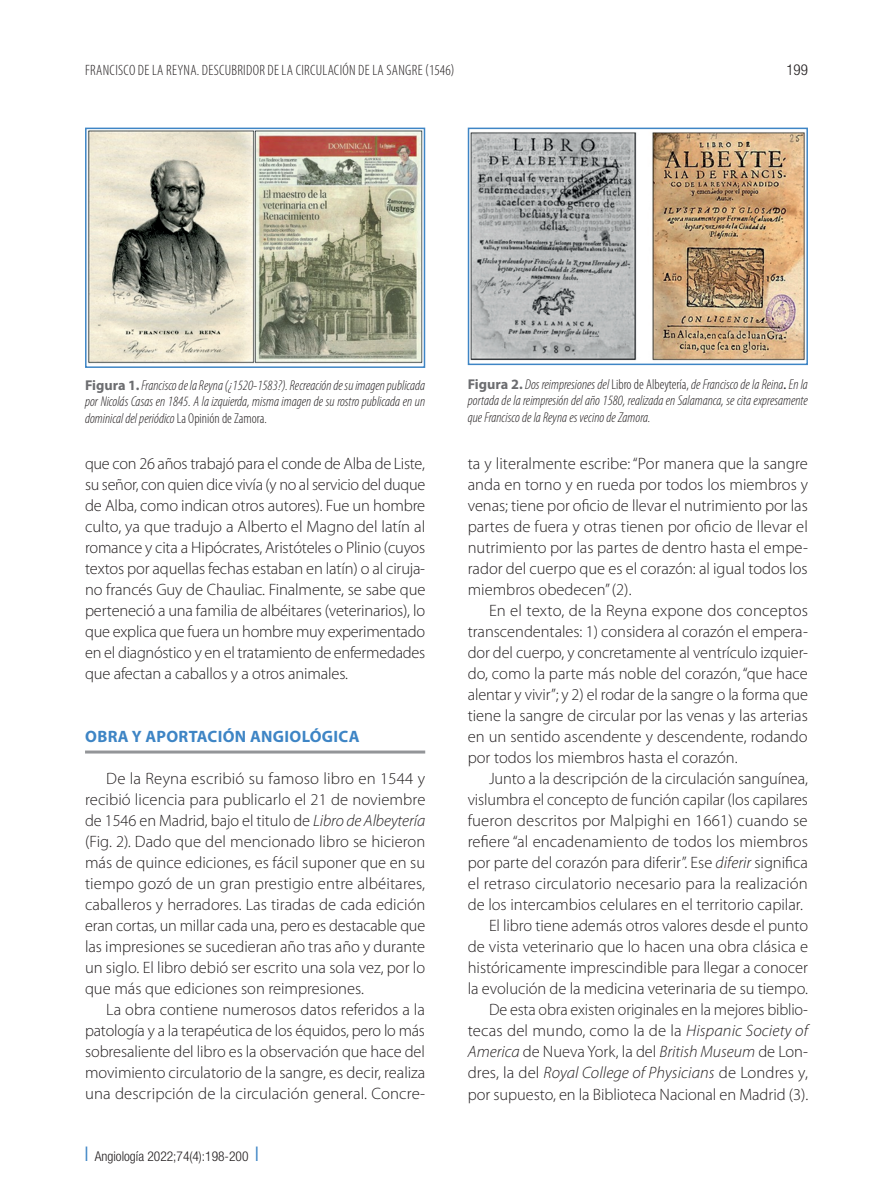
<style>
.page{position:relative;width:893px;height:1191px;background:#fff}
.page>*{position:absolute;margin:0;border:0;box-sizing:border-box;transform-origin:0 0}
.Texto_Base{font:300 16.5px/21px "Myriad Pro";color:#231f20;text-align:justify}
.Ladillo_1{font:700 16.5px "Myriad Pro";letter-spacing:.02em;color:#3e85c5}
.t1{font:300 condensed 15px "Myriad Pro";letter-spacing:.02em;color:#231f20}
.t2{font:300 condensed 15px "Helvetica Neue LT Std";color:#231f20}
.Pie_figura{font:italic 300 condensed 14.25px/16.5px "Myriad Pro";color:#231f20;text-align:justify}
.t3{font:300 condensed 13.5px "Helvetica Neue LT Std";color:#231f20}
.s1{font-weight:700;font-style:normal;font-stretch:normal;color:#6c6d70}
.s2{font-style:normal}
.s3{font-weight:400;font-stretch:normal}
.s4{font-style:italic}
.s5{color:#3e85c5}
</style>
<div class="page">
<hr style="left:85px;top:750px;width:340px;height:3px;background:#939598">
<img style="left:88px;top:131px;width:334px;height:233px">
<div style="left:85px;top:128px;width:340px;height:240px;border:2px solid #3e85c5"></div>
<img style="left:471px;top:132px;width:334px;height:229px">
<div style="left:468px;top:128px;width:340px;height:237px;border:2px solid #3e85c5"></div>
<p class="t1" style="left:85px;top:61px;width:371px">FRANCISCO DE LA REYNA. DESCUBRIDOR DE LA CIRCULACIÓN DE LA SANGRE (1546)</p>
<p class="t2" style="left:786px;top:61px;width:23px">199</p>
<p class="Pie_figura" style="left:85px;top:377px;width:342px"><span class="s1">Figura 1.</span> Francisco de la Reyna (¿1520-1583?). Recreación de su imagen publicada por Nicolás Casas en 1845. A la izquierda, misma imagen de su rostro publicada en un dominical del periódico <span class="s2">LA OPINIÓN DE ZAMORA.</span></p>
<p class="Pie_figura" style="left:468px;top:375px;width:342px"><span class="s1">Figura 2.</span> Dos reimpresiones del <span class="s2">LIBRO DE ALBEYTERÍA,</span> de Francisco de la Reina<span class="s3">.</span> En la portada de la reimpresión del año 1580, realizada en Salamanca, se cita expresamente que Francisco de la Reyna es vecino de Zamora.</p>
<p class="Texto_Base" style="left:85px;top:453px;width:342px">que con 26 años trabajó para el conde de Alba de Liste, su señor, con quien dice vivía (y no al servicio del duque de Alba, como indican otros autores). Fue un hombre culto, ya que tradujo a Alberto el Magno del latín al romance y cita a Hipócrates, Aristóteles o Plinio (cuyos textos por aquellas fechas estaban en latín) o al ciruja&shy;no francés Guy de Chauliac. Finalmente, se sabe que perteneció a una familia de albéitares (veterinarios), lo que explica que fuera un hombre muy experimentado en el diagnóstico y en el tratamiento de enfermedades que afectan a caballos y a otros animales.</p>
<p class="Ladillo_1" style="left:85px;top:725px;width:276px">OBRA Y APORTACIÓN ANGIOLÓGICA</p>
<p class="Texto_Base" style="left:85px;top:768px;width:342px;text-indent:21px">De la Reyna escribió su famoso libro en 1544 y recibió licencia para publicarlo el 21 de noviembre de 1546 en Madrid, bajo el titulo de <span class="s4">Libro de Albeytería </span>(Fig. 2)<span class="s4">.</span> Dado que del mencionado libro se hicieron más de quince ediciones, es fácil suponer que en su tiempo gozó de un gran prestigio entre albéitares, caballeros y herradores. Las tiradas de cada edición eran cortas, un millar cada una, pero es destacable que las impresiones se sucedieran año tras año y durante un siglo. El libro debió ser escrito una sola vez, por lo que más que ediciones son reimpresiones.</p>
<p class="Texto_Base" style="left:85px;top:999px;width:342px;text-indent:21px">La obra contiene numerosos datos referidos a la patología y a la terapéutica de los équidos, pero lo más sobresaliente del libro es la observación que hace del movimiento circulatorio de la sangre, es decir, realiza una descripción de la circulación general. Concre-</p>
<p class="t3" style="left:85px;top:1148px;width:175px"><span class="s5">❘</span> Angiología 2022;74(4):198-200 <span class="s5">❘</span></p>
<p class="Texto_Base" style="left:468px;top:453px;width:342px">ta y literalmente escribe: “Por manera que la sangre anda en torno y en rueda por todos los miembros y venas; tiene por oficio de llevar el nutrimiento por las partes de fuera y otras tienen por oficio de llevar el nutrimiento por las partes de dentro hasta el empe&shy;rador del cuerpo que es el corazón: al igual todos los miembros obedecen” (2).</p>
<p class="Texto_Base" style="left:468px;top:600px;width:342px;text-indent:21px">En el texto, de la Reyna expone dos conceptos transcendentales: 1) considera al corazón el empera&shy;dor del cuerpo, y concretamente al ventrículo izquier&shy;do, como la parte más noble del corazón, “que hace alentar y vivir”; y 2) el rodar de la sangre o la forma que tiene la sangre de circular por las venas y las arterias en un sentido ascendente y descendente, rodando por todos los miembros hasta el corazón.</p>
<p class="Texto_Base" style="left:468px;top:768px;width:342px;text-indent:21px">Junto a la descripción de la circulación sanguínea, vislumbra el concepto de función capilar (los capilares fueron descritos por Malpighi en 1661) cuando se refiere “al encadenamiento de todos los miembros por parte del corazón para diferir”. Ese <span class="s4">diferir</span> significa el retraso circulatorio necesario para la realización de los intercambios celulares en el territorio capilar.</p>
<p class="Texto_Base" style="left:468px;top:915px;width:342px;text-indent:21px">El libro tiene además otros valores desde el punto de vista veterinario que lo hacen una obra clásica e históricamente imprescindible para llegar a conocer la evolución de la medicina veterinaria de su tiempo.</p>
<p class="Texto_Base" style="left:468px;top:999px;width:342px;text-indent:21px">De esta obra existen originales en la mejores biblio&shy;tecas del mundo, como la de la <span class="s4">Hispanic Society of America</span> de N ueva York, la del <span class="s4">British Museum</span> de Lon&shy;dres, la del <span class="s4">Royal College of Physicians</span> de Londres y, por supuesto, en la Biblioteca Nacional en Madrid (3).</p>
</div>
